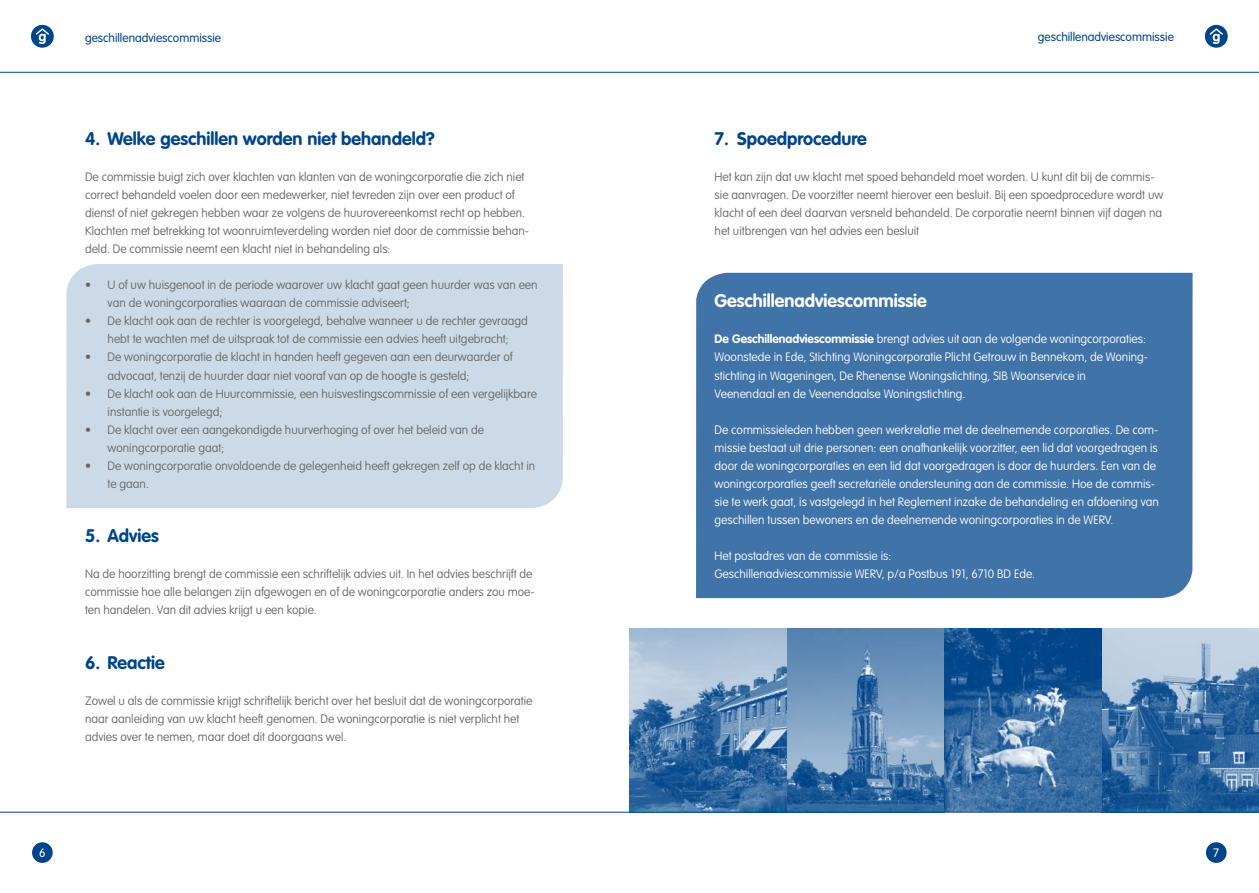
<style>
.page{position:relative;width:1259px;height:893px;background:#fff}
.page>*{position:absolute;margin:0;border:0;box-sizing:border-box;transform-origin:0 0}
.t1{font:700 18px "VAG Rounded";color:#004489}
.t2{font:700 18px "VAG Rounded";color:#fff}
.t3{font:100 12px/18px "VAG Rounded";color:#646567}
.t4{font:100 12px/18px "VAG Rounded";color:#fff}
.t5{font:300 12px "VAG Rounded";color:#004489}
.t6{font:300 12px "VAG Rounded";color:#fff}
.s1{font-weight:300}
.s2{font-weight:700}
</style>
<div class="page">
<img style="left:629px;top:629px;width:630px;height:183px">
<div style="left:66px;top:264px;width:497px;height:244px;background:#ccdae7"></div>
<div style="left:696px;top:273px;width:496px;height:325px;background:#4073a7"></div>
<div style="left:32px;top:842px;width:21px;height:21px;background:#004489;border-radius:50%"></div>
<svg style="left:31px;top:25px;width:23px;height:23px"></svg>
<svg style="left:34px;top:27px;width:16px;height:17px"></svg>
<div style="left:1206px;top:842px;width:20px;height:21px;background:#004489;border-radius:50%"></div>
<div style="left:1205px;top:25px;width:22px;height:23px;background:#004489;border-radius:50%"></div>
<svg style="left:1208px;top:27px;width:16px;height:17px"></svg>
<hr style="left:0;top:72px;width:1259px;height:1px;background:#004489">
<hr style="left:0;top:812px;width:1259px;height:1px;background:#004489">
<p class="t5" style="left:85px;top:31px;width:138px">geschillenadviescommissie</p>
<h1 class="t1" style="left:85px;top:128px;width:351px">4. Welke geschillen worden niet behandeld?</h1>
<p class="t3" style="left:85px;top:167px;width:445px">De commissie buigt zich over klachten van klanten van de woningcorporatie die zich niet correct behandeld voelen door een medewerker, niet tevreden zijn over een product of dienst of niet gekregen hebben waar ze volgens de huurovereenkomst recht op hebben.<br>Klachten met betrekking tot woonruimteverdeling worden niet door de commissie behan&shy;deld. De commissie neemt een klacht niet in behandeling als:</p>
<p class="t3" style="left:108px;top:276px;width:431px;text-indent:-22px"><span class="s1">•</span> U of uw huisgenoot in de periode waarover uw klacht gaat geen huurder was van een van de woningcorporaties waaraan de commissie adviseert;</p>
<p class="t3" style="left:85px;top:312px;width:444px;text-align:center"><span class="s1">•</span> De klacht ook aan de rechter is voorgelegd, behalve wanneer u de rechter gevraagd hebt te wachten met de uitspraak tot de commissie een advies heeft uitgebracht;</p>
<p class="t3" style="left:108px;top:348px;width:407px;text-indent:-22px"><span class="s1">•</span> De woningcorporatie de klacht in handen heeft gegeven aan een deurwaarder of advocaat, tenzij de huurder daar niet vooraf van op de hoogte is gesteld;</p>
<p class="t3" style="left:108px;top:384px;width:431px;text-indent:-22px"><span class="s1">•</span> De klacht ook aan de Huurcommissie, een huisvestingscommissie of een vergelijkbare instantie is voorgelegd;</p>
<p class="t3" style="left:108px;top:420px;width:378px;text-indent:-22px"><span class="s1">•</span> De klacht over een aangekondigde huurverhoging of over het beleid van de woningcorporatie gaat;</p>
<p class="t3" style="left:108px;top:457px;width:429px;text-indent:-22px"><span class="s1">•</span> De woningcorporatie onvoldoende de gelegenheid heeft gekregen zelf op de klacht in te gaan.</p>
<h1 class="t1" style="left:85px;top:525px;width:75px">5. Advies</h1>
<p class="t3" style="left:85px;top:565px;width:451px">Na de hoorzitting brengt de commissie een schriftelijk advies uit. In het advies beschrijft de commissie hoe alle belangen zijn afgewogen en of de woningcorporatie anders zou moe&shy;ten handelen. Van dit advies krijgt u een kopie.</p>
<h1 class="t1" style="left:85px;top:652px;width:81px">6. Reactie</h1>
<p class="t3" style="left:85px;top:692px;width:449px">Zowel u als de commissie krijgt schriftelijk bericht over het besluit dat de woningcorporatie naar aanleiding van uw klacht heeft genomen. De woningcorporatie is niet verplicht het advies over te nemen, maar doet dit doorgaans wel.</p>
<p class="t6" style="left:39px;top:846px;width:8px">6</p>
<p class="t5" style="left:1037px;top:30px;width:138px">geschillenadviescommissie</p>
<h1 class="t1" style="left:714px;top:128px;width:154px">7. Spoedprocedure</h1>
<p class="t3" style="left:714px;top:167px;width:450px">Het kan zijn dat uw klacht met spoed behandeld moet worden. U kunt dit bij de commis&shy;sie aanvragen. De voorzitter neemt hierover een besluit. Bij een spoedprocedure wordt uw klacht of een deel daarvan versneld behandeld. De corporatie neemt binnen vijf dagen na het uitbrengen van het advies een besluit</p>
<h1 class="t2" style="left:714px;top:290px;width:214px">Geschillenadviescommissie</h1>
<p class="t4" style="left:714px;top:330px;width:435px"><span class="s2">De Geschillenadviescommissie</span> brengt advies uit aan de volgende woningcorporaties:<br>Woonstede in Ede, Stichting Woningcorporatie Plicht Getrouw in Bennekom, de Woning&shy;stichting in Wageningen, De Rhenense Woningstichting, SIB Woonservice in Veenendaal en de Veenendaalse Woningstichting.</p>
<p class="t4" style="left:714px;top:420px;width:446px">De commissieleden hebben geen werkrelatie met de deelnemende corporaties. De com&shy;missie bestaat uit drie personen: een onafhankelijk voorzitter, een lid dat voorgedragen is door de woningcorporaties en een lid dat voorgedragen is door de huurders. Een van de woningcorporaties geeft secretariële ondersteuning aan de commissie. Hoe de commis&shy;sie te werk gaat, is vastgelegd in het Reglement inzake de behandeling en afdoening van geschillen tussen bewoners en de deelnemende woningcorporaties in de WERV.</p>
<p class="t4" style="left:714px;top:547px;width:322px">Het postadres van de commissie is:<br>Geschillenadviescommissie WERV, p/a Postbus 191, 6710 BD Ede.</p>
<p class="t6" style="left:1213px;top:846px;width:7px">7</p>
</div>
